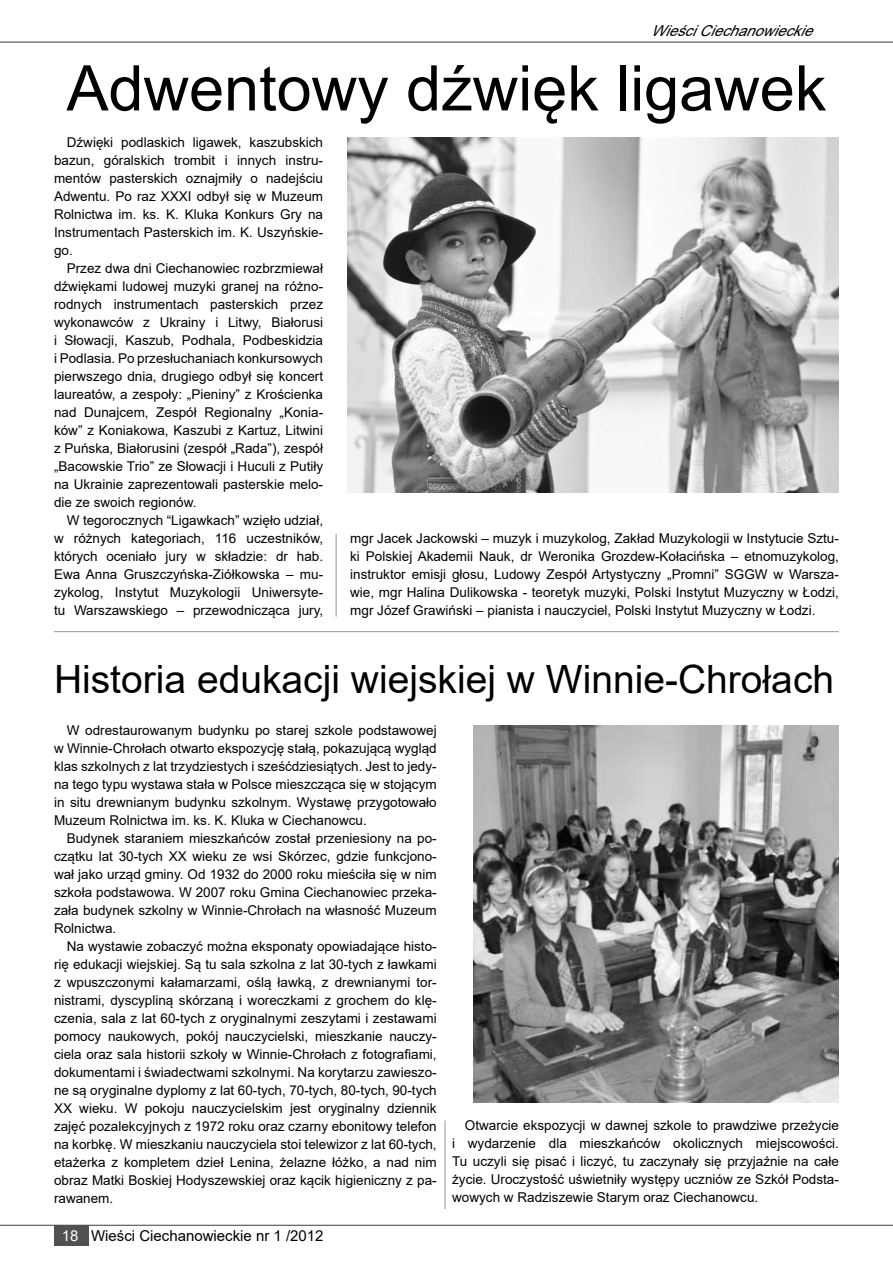
<style>
.page{position:relative;width:893px;height:1263px;background:#fff}
.page>*{position:absolute;margin:0;border:0;box-sizing:border-box;transform-origin:0 0}
.t1{font:63px "Arial";color:#000}
.t2{font:39px "Arial";color:#000}
.t3{font:15px "Arial";color:#000}
.t4{font:italic 15px "Arial";color:#000}
.t5{font:13.5px/18px "Arial";color:#000;text-align:justify}
.s1{color:#fff}
</style>
<div class="page">
<div style="left:54px;top:1226px;width:34px;height:20px;background:#515151"></div>
<hr style="left:0;top:42px;width:893px;height:1px;background:#515151">
<hr style="left:0;top:1225px;width:893px;height:1px;background:#515151">
<hr style="left:336px;top:534px;width:1px;height:83px;background:#94989b">
<img style="left:348px;top:138px;width:491px;height:354px">
<img style="left:474px;top:725px;width:365px;height:378px">
<hr style="left:54px;top:631px;width:785px;height:1px;background:#94989b">
<hr style="left:445px;top:1120px;width:1px;height:89px;background:#94989b">
<p class="t4" style="left:651px;top:21px;width:172px">WieściCiechanowieckie</p>
<h1 class="t1" style="left:67px;top:45px;width:761px">Adwentowy dźwięk ligawek</h1>
<p class="t5" style="left:54px;top:134px;width:271px;text-indent:13px">Dźwięki podlaskich ligawek, kaszubskich bazun, góralskich trombit i innych instru&shy;mentów pasterskich oznajmiły o nadejściu Adwentu. Po raz XXXI odbył się w Muzeum Rolnictwa im. ks. K. Kluka Konkurs Gry na Instrumentach Pasterskich im. K. Uszyńskie&shy;go.</p>
<p class="t5" style="left:54px;top:260px;width:271px;text-indent:13px">Przez dwa dni Ciechanowiec rozbrzmiewał dźwiękami ludowej muzyki granej na różno&shy;rodnych instrumentach pasterskich przez wykonawców z Ukrainy i Litwy, Białorusi i Słowacji, Kaszub, Podhala, Podbeskidzia i Podlasia. Po przesłuchaniach konkursowych pierwszego dnia, drugiego odbył się koncert laureatów, a zespoły: „Pieniny” z Krościenka nad Dunajcem, Zespół Regionalny „Konia&shy;ków” z Koniakowa, Kaszubi z Kartuz, Litwini z Puńska, Białorusini (zespół „Rada”), zespół „Bacowskie Trio” ze Słowacji i Huculi z Putiły na Ukrainie zaprezentowali pasterskie melo&shy;die ze swoich regionów.</p>
<p class="t5" style="left:54px;top:512px;width:271px;text-indent:13px">W tegorocznych “Ligawkach” wzięło udział, w różnych kategoriach, 116 uczestników, których oceniało jury w składzie: dr hab.<br>Ewa Anna Gruszczyńska-Ziółkowska – mu&shy;zykolog, Instytut Muzykologii Uniwersyte&shy;tu Warszawskiego – przewodnicząca jury,</p>
<p class="t5" style="left:350px;top:529px;width:490px">mgr Jacek Jackowski – muzyk i muzykolog, Zakład Muzykologii w Instytucie Sztu&shy;ki Polskiej Akademii Nauk, dr Weronika Grozdew-Kołacińska – etnomuzykolog, instruktor emisji głosu, Ludowy Zespół Artystyczny „Promni” SGGW w Warsza&shy;wie, mgr Halina Dulikowska - teoretyk muzyki, Polski Instytut Muzyczny w Łodzi, mgr Józef Grawiński – pianista i nauczyciel, Polski Instytut Muzyczny w Łodzi.</p>
<h2 class="t2" style="left:54px;top:652px;width:782px">Historia edukacji wiejskiej w Winnie-Chrołach</h2>
<p class="t5" style="left:54px;top:721px;width:384px;text-indent:13px">W odrestaurowanym budynku po starej szkole podstawowej w Winnie-Chrołach otwarto ekspozycję stałą, pokazującą wygląd klas szkolnych z lat trzydziestych i sześćdziesiątych. Jest to jedy&shy;na tego typu wystawa stała w Polsce mieszcząca się w stojącym in situ drewnianym budynku szkolnym. Wystawę przygotowało Muzeum Rolnictwa im. ks. K. Kluka w Ciechanowcu.</p>
<p class="t5" style="left:54px;top:829px;width:384px;text-indent:13px">Budynek staraniem mieszkańców został przeniesiony na po&shy;czątku lat 30-tych XX wieku ze wsi Skórzec, gdzie funkcjono&shy;wał jako urząd gminy. Od 1932 do 2000 roku mieściła się w nim szkoła podstawowa. W 2007 roku Gmina Ciechanowiec przeka&shy;zała budynek szkolny w Winnie-Chrołach na własność Muzeum Rolnictwa.</p>
<p class="t5" style="left:54px;top:937px;width:384px;text-indent:13px">Na wystawie zobaczyć można eksponaty opowiadające histo&shy;rię edukacji wiejskiej. Są tu sala szkolna z lat 30-tych z ławkami z wpuszczonymi kałamarzami, oślą ławką, z drewnianymi tor&shy;nistrami, dyscypliną skórzaną i woreczkami z grochem do klę&shy;czenia, sala z lat 60-tych z oryginalnymi zeszytami i zestawami pomocy naukowych, pokój nauczycielski, mieszkanie nauczy&shy;ciela oraz sala historii szkoły w Winnie-Chrołach z fotografiami, dokumentami i świadectwami szkolnymi. Na korytarzu zawieszo&shy;ne są oryginalne dyplomy z lat 60-tych, 70-tych, 80-tych, 90-tych XX wieku. W pokoju nauczycielskim jest oryginalny dziennik zajęć pozalekcyjnych z 1972 roku oraz czarny ebonitowy telefon na korbkę. W mieszkaniu nauczyciela stoi telewizor z lat 60-tych, etażerka z kompletem dzieł Lenina, żelazne łóżko, a nad nim obraz Matki Boskiej Hodyszewskiej oraz kącik higieniczny z pa&shy;rawanem.</p>
<p class="t5" style="left:452px;top:1116px;width:388px;text-indent:13px">Otwarcie ekspozycji w dawnej szkole to prawdziwe przeżycie i wydarzenie dla mieszkańców okolicznych miejscowości.<br>Tu uczyli się pisać i liczyć, tu zaczynały się przyjaźnie na całe życie. Uroczystość uświetniły występy uczniów ze Szkół Podsta&shy;wowych w Radziszewie Starym oraz Ciechanowcu.</p>
<p class="t3" style="left:62px;top:1226px;width:263px"><span class="s1">18</span> Wieści Ciechanowieckie nr 1 /2012</p>
</div>
